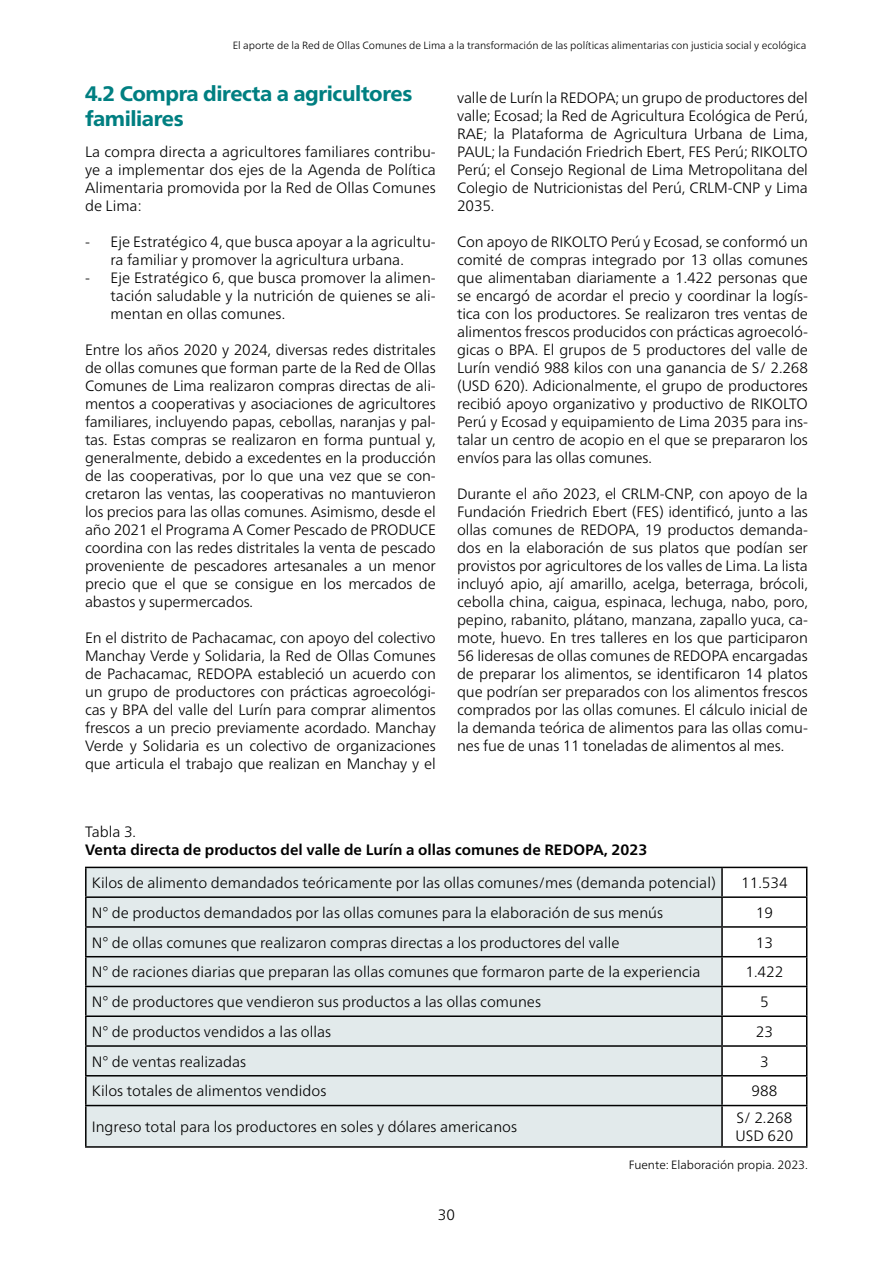
<style>
.page{position:relative;width:893px;height:1263px;background:#fff}
.page>*{position:absolute;margin:0;border:0;box-sizing:border-box;transform-origin:0 0}
.t1{font:800 21px/25.2px "Frutiger Neue LTW1 G";letter-spacing:-.02em;color:#007f81}
.t2{font:300 15px/18px "Frutiger Neue LTW1 G";color:#000;text-align:justify}
.t3{font:700 15px "Frutiger Neue LTW1 G";color:#000}
.t4{font:300 12px "Frutiger Neue LTW1 G";color:#000}
.t5{font:300 10.5px "Frutiger Neue LTW1 G";color:#000}
</style>
<div class="page">
<div style="left:87px;top:868px;width:634px;height:278px;background:#e2eaeb"></div>
<hr style="left:85px;top:867px;width:637px;height:1px;background:#000">
<hr style="left:85px;top:868px;width:2px;height:28px;background:#000">
<hr style="left:722px;top:867px;width:85px;height:1px;background:#000">
<hr style="left:721px;top:868px;width:2px;height:28px;background:#000">
<hr style="left:85px;top:896px;width:637px;height:2px;background:#000">
<hr style="left:85px;top:898px;width:2px;height:28px;background:#000">
<hr style="left:722px;top:896px;width:85px;height:2px;background:#000">
<hr style="left:721px;top:898px;width:2px;height:28px;background:#000">
<hr style="left:85px;top:926px;width:637px;height:2px;background:#000">
<hr style="left:85px;top:928px;width:2px;height:28px;background:#000">
<hr style="left:722px;top:926px;width:85px;height:2px;background:#000">
<hr style="left:721px;top:928px;width:2px;height:28px;background:#000">
<hr style="left:85px;top:956px;width:637px;height:1px;background:#000">
<hr style="left:85px;top:957px;width:2px;height:29px;background:#000">
<hr style="left:722px;top:956px;width:85px;height:1px;background:#000">
<hr style="left:721px;top:957px;width:2px;height:29px;background:#000">
<hr style="left:85px;top:986px;width:637px;height:1px;background:#000">
<hr style="left:85px;top:987px;width:2px;height:28px;background:#000">
<hr style="left:722px;top:986px;width:85px;height:1px;background:#000">
<hr style="left:721px;top:987px;width:2px;height:28px;background:#000">
<hr style="left:85px;top:1015px;width:637px;height:2px;background:#000">
<hr style="left:85px;top:1017px;width:2px;height:28px;background:#000">
<hr style="left:722px;top:1015px;width:85px;height:2px;background:#000">
<hr style="left:721px;top:1017px;width:2px;height:28px;background:#000">
<hr style="left:85px;top:1045px;width:637px;height:2px;background:#000">
<hr style="left:85px;top:1047px;width:2px;height:28px;background:#000">
<hr style="left:722px;top:1045px;width:85px;height:2px;background:#000">
<hr style="left:721px;top:1047px;width:2px;height:28px;background:#000">
<hr style="left:85px;top:1075px;width:637px;height:1px;background:#000">
<hr style="left:85px;top:1076px;width:2px;height:29px;background:#000">
<hr style="left:722px;top:1075px;width:85px;height:1px;background:#000">
<hr style="left:721px;top:1076px;width:2px;height:29px;background:#000">
<svg style="left:806px;top:868px;width:1px;height:237px"></svg>
<hr style="left:85px;top:1105px;width:637px;height:1px;background:#000">
<hr style="left:85px;top:1106px;width:2px;height:40px;background:#000">
<hr style="left:722px;top:1105px;width:85px;height:1px;background:#000">
<hr style="left:721px;top:1106px;width:2px;height:40px;background:#000">
<hr style="left:806px;top:1106px;width:1px;height:40px;background:#000">
<hr style="left:85px;top:1146px;width:637px;height:2px;background:#000">
<hr style="left:722px;top:1146px;width:85px;height:2px;background:#000">
<p class="t5" style="left:233px;top:39px;width:575px">El aporte de la Red de Ollas Comunes de Lima a la transformación de las políticas alimentarias con justicia social y ecológica</p>
<p class="t1" style="left:85px;top:81px;width:329px">4.2 Compra directa a agricultores familiares</p>
<p class="t2" style="left:85px;top:143px;width:352px">La compra directa a agricultores familiares contribu&shy;ye a implementar dos ejes de la Agenda de Política Alimentaria promovida por la Red de Ollas Comunes de Lima:</p>
<p class="t2" style="left:85px;top:233px;width:352px;text-align:center">- Eje Estratégico 4, que busca apoyar a la agricultu&shy;ra familiar y promover la agricultura urbana.</p>
<p class="t2" style="left:111px;top:269px;width:327px;text-indent:-26px">- Eje Estratégico 6, que busca promover la alimen&shy;tación saludable y la nutrición de quienes se ali&shy;mentan en ollas comunes.</p>
<p class="t2" style="left:85px;top:341px;width:352px">Entre los años 2020 y 2024, diversas redes distritales de ollas comunes que forman parte de la Red de Ollas Comunes de Lima realizaron compras directas de ali&shy;mentos a cooperativas y asociaciones de agricultores familiares, incluyendo papas, cebollas, naranjas y pal&shy;tas. Estas compras se realizaron en forma puntual y, generalmente, debido a excedentes en la producción de las cooperativas, por lo que una vez que se con&shy;cretaron las ventas, las cooperativas no mantuvieron los precios para las ollas comunes. Asimismo, desde el año 2021 el Programa A Comer Pescado de PRODUCE coordina con las redes distritales la venta de pescado proveniente de pescadores artesanales a un menor precio que el que se consigue en los mercados de abastos y supermercados.</p>
<p class="t2" style="left:85px;top:629px;width:352px">En el distrito de Pachacamac, con apoyo del colectivo Manchay Verde y Solidaria, la Red de Ollas Comunes de Pachacamac, REDOPA estableció un acuerdo con un grupo de productores con prácticas agroecológi&shy;cas y BPA del valle del Lurín para comprar alimentos frescos a un precio previamente acordado. Manchay Verde y Solidaria es un colectivo de organizaciones que articula el trabajo que realizan en Manchay y el</p>
<p class="t2" style="left:457px;top:89px;width:352px">valle de Lurín la REDOPA; un grupo de productores del valle; Ecosad; la Red de Agricultura Ecológica de Perú, RAE; la Plataforma de Agricultura Urbana de Lima, PAUL; la Fundación Friedrich Ebert, FES Perú; RIKOLTO Perú; el Consejo Regional de Lima Metropolitana del Colegio de Nutricionistas del Perú, CRLM-CNP y Lima 2035.</p>
<p class="t2" style="left:457px;top:233px;width:352px">Con apoyo de RIKOLTO Perú y Ecosad, se conformó un comité de compras integrado por 13 ollas comunes que alimentaban diariamente a 1.422 personas que se encargó de acordar el precio y coordinar la logís&shy;tica con los productores. Se realizaron tres ventas de alimentos frescos producidos con prácticas agroecoló&shy;gicas o BPA. El grupos de 5 productores del valle de Lurín vendió 988 kilos con una ganancia de S/ 2.268 (USD 620). Adicionalmente, el grupo de productores recibió apoyo organizativo y productivo de RIKOLTO Perú y Ecosad y equipamiento de Lima 2035 para ins&shy;talar un centro de acopio en el que se prepararon los envíos para las ollas comunes.</p>
<p class="t2" style="left:457px;top:485px;width:352px">Durante el año 2023, el CRLM-CNP, con apoyo de la Fundación Friedrich Ebert (FES) identificó, junto a las ollas comunes de REDOPA, 19 productos demanda&shy;dos en la elaboración de sus platos que podían ser provistos por agricultores de los valles de Lima. La lista incluyó apio, ají amarillo, acelga, beterraga, brócoli, cebolla china, caigua, espinaca, lechuga, nabo, poro, pepino, rabanito, plátano, manzana, zapallo yuca, ca&shy;mote, huevo. En tres talleres en los que participaron 56 lideresas de ollas comunes de REDOPA encargadas de preparar los alimentos, se identificaron 14 platos que podrían ser preparados con los alimentos frescos comprados por las ollas comunes. El cálculo inicial de la demanda teórica de alimentos para las ollas comu&shy;nes fue de unas 11 toneladas de alimentos al mes.</p>
<p class="t2" style="left:85px;top:822px;width:53px">Tabla 3.</p>
<p class="t3" style="left:85px;top:841px;width:564px">Venta directa de productos del valle de Lurín a ollas comunes de REDOPA, 2023</p>
<p class="t2" style="left:92px;top:874px;width:625px">Kilos de alimento demandados teóricamente por las ollas comunes/mes (demanda potencial)</p>
<p class="t2" style="left:741px;top:874px;width:48px">11.534</p>
<p class="t2" style="left:92px;top:903px;width:573px">N° de productos demandados por las ollas comunes para la elaboración de sus menús</p>
<p class="t2" style="left:756px;top:903px;width:19px">19</p>
<p class="t2" style="left:92px;top:933px;width:529px">N° de ollas comunes que realizaron compras directas a los productores del valle</p>
<p class="t2" style="left:756px;top:933px;width:19px">13</p>
<p class="t2" style="left:92px;top:963px;width:610px">N° de raciones diarias que preparan las ollas comunes que formaron parte de la experiencia</p>
<p class="t2" style="left:745px;top:963px;width:39px">1.422</p>
<p class="t2" style="left:92px;top:993px;width:451px">N° de productores que vendieron sus productos a las ollas comunes</p>
<p class="t2" style="left:760px;top:993px;width:10px">5</p>
<p class="t2" style="left:92px;top:1022px;width:241px">N° de productos vendidos a las ollas</p>
<p class="t2" style="left:756px;top:1022px;width:19px">23</p>
<p class="t2" style="left:92px;top:1052px;width:156px">N° de ventas realizadas</p>
<p class="t2" style="left:760px;top:1052px;width:10px">3</p>
<p class="t2" style="left:92px;top:1082px;width:236px">Kilos totales de alimentos vendidos</p>
<p class="t2" style="left:751px;top:1082px;width:27px">988</p>
<p class="t2" style="left:92px;top:1117px;width:427px">Ingreso total para los productores en soles y dólares americanos</p>
<p class="t2" style="left:736px;top:1108px;width:57px">S/ 2.268</p>
<p class="t2" style="left:735px;top:1126px;width:59px">USD 620</p>
<p class="t4" style="left:629px;top:1157px;width:181px">Fuente: Elaboración propia. 2023.</p>
<p class="t2" style="left:438px;top:1206px;width:19px">30</p>
</div>
